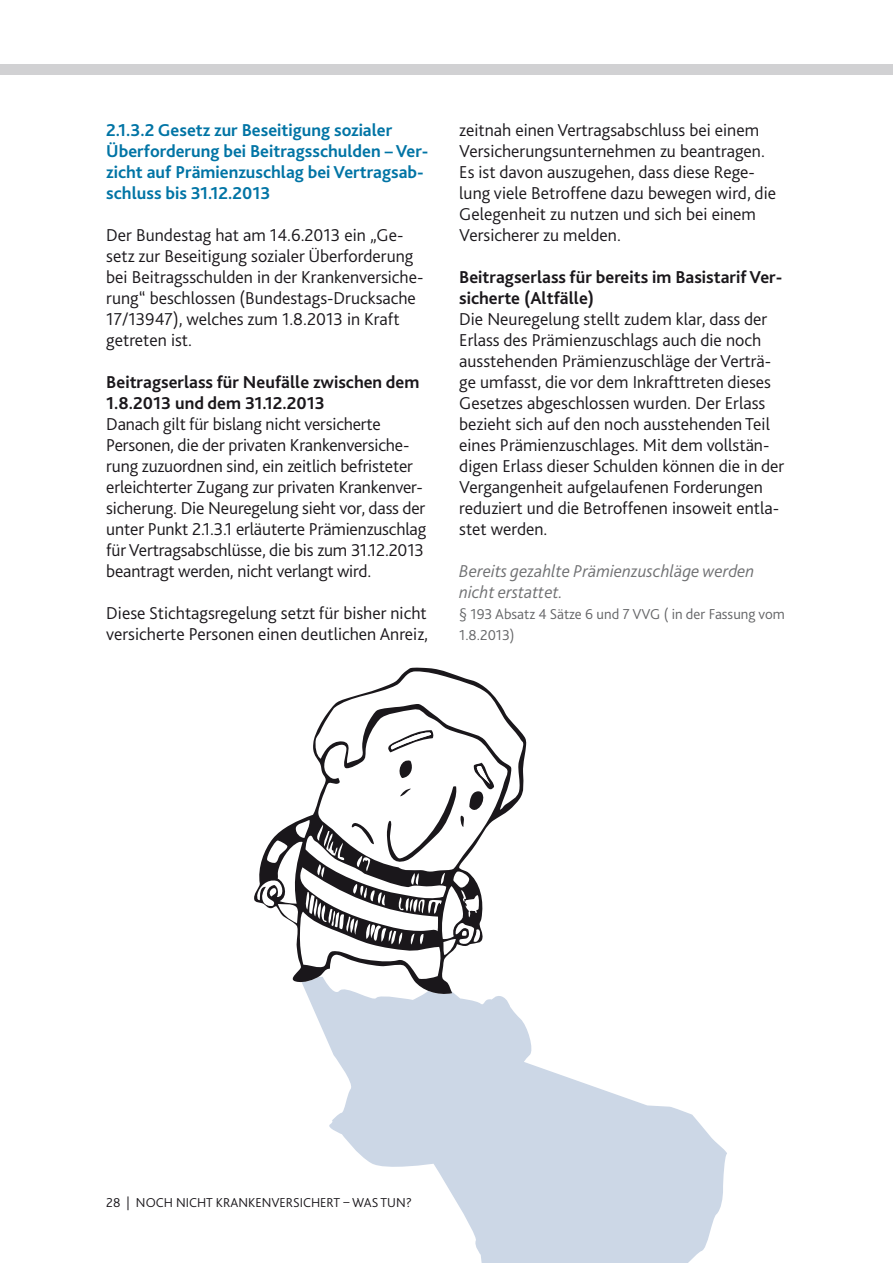
<style>
.page{position:relative;width:893px;height:1263px;background:#fff}
.page>*{position:absolute;margin:0;border:0;box-sizing:border-box;transform-origin:0 0}
.t1{font:300 18px/21px "Bliss 2";color:#1a171b}
.t2{font:700 18px/21px "Bliss 2";color:#0074a5}
.t3{font:700 18px/21px "Bliss 2";color:#1a171b}
.t4{font:italic 300 18px/21px "Bliss 2";color:#707173}
.t5{font:300 15px/21px "Bliss 2";color:#646567}
.t6{font:300 13.5px "Bliss 2";color:#1a171b}
</style>
<div class="page">
<div style="left:0;top:64px;width:893px;height:10px;background:#d1d1d3"></div>
<svg style="left:308px;top:996px;width:419px;height:267px;fill:#ccd7e6"></svg>
<svg style="left:254px;top:667px;width:272px;height:329px"></svg>
<p class="t2" style="left:106px;top:119px;width:324px">2.1.3.2 Gesetz zur Beseitigung sozialer Überforderung bei Beitragsschulden – Ver&shy;zicht auf Prämienzuschlag bei Vertragsab&shy;schluss bis 31.12.2013</p>
<p class="t1" style="left:106px;top:224px;width:319px">Der Bundestag hat am 14.6.2013 ein „Ge&shy;setz zur Beseitigung sozialer Überforderung bei Beitragsschulden in der Krankenversiche&shy;rung“ beschlossen (Bundestags-Drucksache 17/13947), welches zum 1.8.2013 in Kraft getreten ist.</p>
<p class="t3" style="left:106px;top:371px;width:315px">Beitragserlass für N eufälle zwischen dem<br>1.8.2013 und dem 31.12.2013</p>
<p class="t1" style="left:106px;top:413px;width:321px">Danach gilt für bislang nicht versicherte Personen, die der privaten Krankenversiche&shy;rung zuzuordnen sind, ein zeitlich befristeter erleichterter Zugang zur privaten Krankenver&shy;sicherung. Die Neuregelung sieht vor, dass der unter Punkt 2.1.3.1 erläuterte Prämienzuschlag für Vertragsabschlüsse, die bis zum 31.12.2013 beantragt werden, nicht verlangt wird.</p>
<p class="t1" style="left:106px;top:602px;width:323px">Diese Stichtagsregelung setzt für bisher nicht versicherte Personen einen deutlichen Anreiz,</p>
<p class="t1" style="left:459px;top:119px;width:318px">zeitnah einen Vertragsabschluss bei einem Versicherungsunternehmen zu beantragen.<br>Es ist davon auszugehen, dass diese Rege&shy;lung viele Betroffene dazu bewegen wird, die Gelegenheit zu nutzen und sich bei einem Versicherer zu melden.</p>
<p class="t3" style="left:459px;top:266px;width:325px">Beitragserlass für bereits im Basistarif Ver&shy;sicherte (Altfälle)</p>
<p class="t1" style="left:459px;top:308px;width:327px">Die Neuregelung stellt zudem klar, dass der Erlass des Prämienzuschlags auch die noch ausstehenden Prämienzuschläge der Verträ&shy;ge umfasst, die vor dem Inkrafttreten dieses Gesetzes abgeschlossen wurden. Der Erlass bezieht sich auf den noch ausstehenden Teil eines Prämienzuschlages. Mit dem vollstän&shy;digen Erlass dieser Schulden können die in der Vergangenheit aufgelaufenen Forderungen reduziert und die Betroffenen insoweit entla&shy;stet werden.</p>
<p class="t4" style="left:459px;top:560px;width:297px">Bereits gezahlte Prämienzuschläge werden nicht erstattet.</p>
<p class="t5" style="left:459px;top:603px;width:327px">§ 193 Absatz 4 Sätze 6 und 7 VVG ( in der Fassung vom<br>1.8.2013)</p>
<p class="t6" style="left:106px;top:1194px;width:133px">28 | Noch nicht Krankenve</p>
<p class="t6" style="left:286px;top:1194px;width:127px">rsichert – was tun?</p>
</div>
